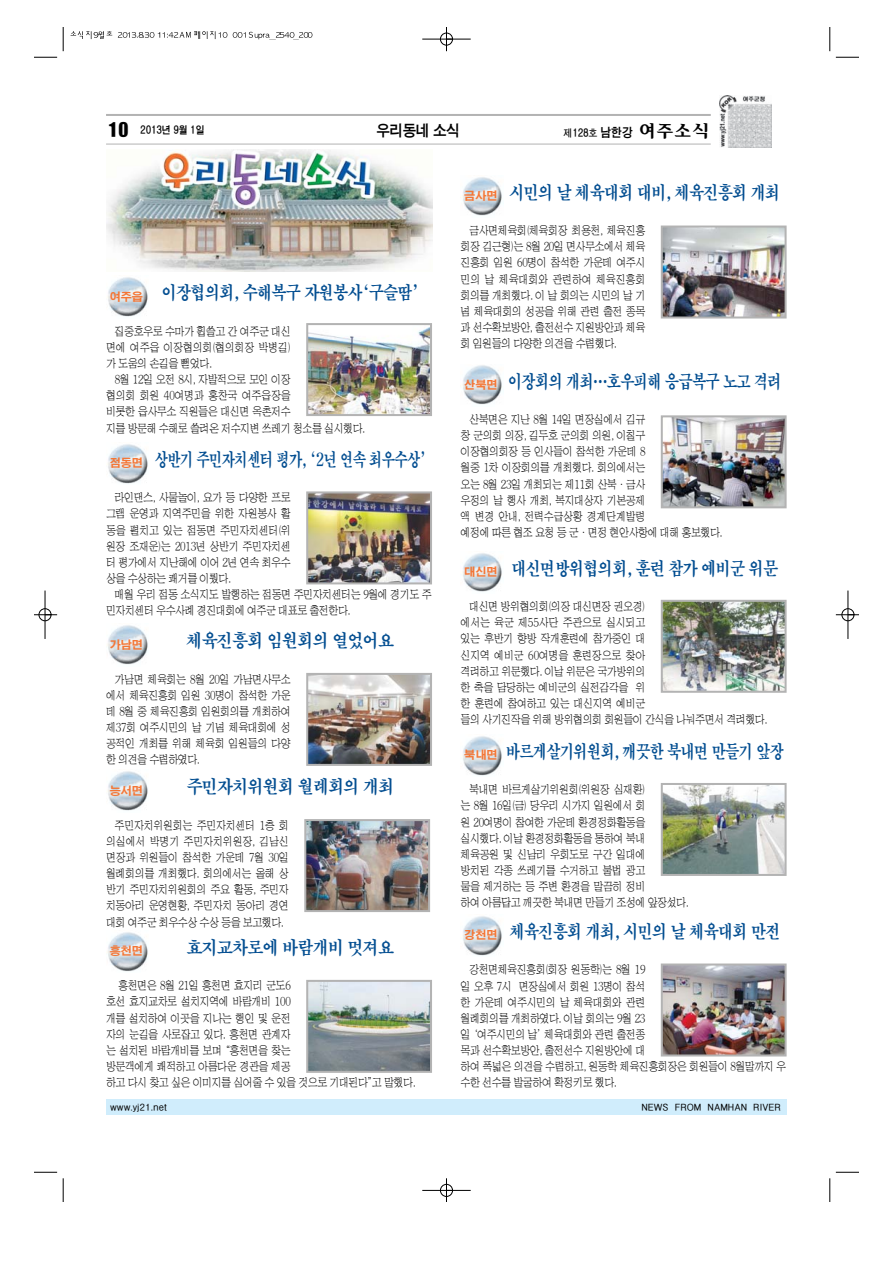
<style>
.page{position:relative;width:893px;height:1263px;background:#fff}
.page>*{position:absolute;margin:0;border:0;box-sizing:border-box;transform-origin:0 0}
.t1{font:18.15px "HY Myeong Jo Extra KS Cpc EUC H";letter-spacing:-.065em;color:#034e91;scale:.85 1}
.t2{font:18.15px "HY Myeong Jo Extra KS Cpc EUC H";letter-spacing:-.065em;color:#034e91;scale:.8 1}
.t3{font:18.15px "HY Myeong Jo Extra KS Cpc EUC H";letter-spacing:-.065em;color:#034e91;scale:.9 1}
.t4{font:18.15px "HY Myeong Jo Extra KS Cpc EUC H";letter-spacing:-.065em;color:#034e91;scale:.75 1}
.t5{font:17.1px "Iris M KS Cpc EUC H";color:#000}
.t6{font:15.15px "HY Te Go Thic Bold KS Cpc EUC H";letter-spacing:-.03em;color:#000;scale:.9 1}
.t7{font:12.15px/16.2px "HY Sin Mun Myeong Jo KS Cpc EUC H";letter-spacing:-.075em;color:#000;scale:.85 1}
.t8{font:11.1px "HY Go Thic Extra KS Cpc EUC H";color:#f47635}
.t9{font:10.05px "HY Te Go Thic Bold KS Cpc EUC H";letter-spacing:-.03em;color:#000;scale:.9 1}
.t10{font:9px "HY Go Thic Bold KS Cpc EUC H";color:#000}
.s1{font-family:"HY Head Line Bold KS Cpc EUC H";font-size:17.1px}
.s2{font-family:"HY Go Thic Bold KS Cpc EUC H";font-size:10.05px}
.s3{font-family:"HY Te Go Thic Bold KS Cpc EUC H";font-size:10.05px}
.s4{font-family:"HY Te Go Thic Bold KS Cpc EUC H";font-size:12.15px}
.s5{font-family:"HY Go Thic Extra KS Cpc EUC H";font-size:11.1px;color:#f47635}
</style>
<div class="page">
<div style="left:106px;top:1100px;width:680px;height:15px;background:#d0edfc"></div>
<img style="left:106px;top:150px;width:326px;height:122px">
<hr style="left:106px;top:114px;width:604px;height:2px;background:#b3b3b3">
<hr style="left:106px;top:144px;width:604px;height:1px;background:#b3b3b3">
<img style="left:719px;top:96px;width:52px;height:52px">
<img style="left:309px;top:327px;width:120px;height:86px">
<div style="left:306px;top:323px;width:126px;height:93px;border:2px solid #b3b3b3"></div>
<img style="left:309px;top:494px;width:120px;height:87px">
<div style="left:306px;top:491px;width:126px;height:93px;border:2px solid #b3b3b3"></div>
<img style="left:108px;top:277px;width:40px;height:40px">
<img style="left:108px;top:444px;width:40px;height:40px">
<img style="left:307px;top:822px;width:120px;height:87px">
<div style="left:304px;top:819px;width:126px;height:93px;border:2px solid #b3b3b3"></div>
<img style="left:108px;top:771px;width:40px;height:40px">
<img style="left:463px;top:553px;width:39px;height:39px">
<img style="left:107px;top:625px;width:41px;height:40px">
<img style="left:309px;top:676px;width:120px;height:87px">
<div style="left:306px;top:673px;width:126px;height:93px;border:2px solid #b3b3b3"></div>
<img style="left:462px;top:177px;width:40px;height:39px">
<img style="left:663px;top:229px;width:120px;height:87px">
<div style="left:660px;top:226px;width:126px;height:93px;border:2px solid #b3b3b3"></div>
<img style="left:663px;top:603px;width:120px;height:87px">
<div style="left:660px;top:600px;width:126px;height:93px;border:2px solid #b3b3b3"></div>
<img style="left:460px;top:365px;width:42px;height:40px">
<img style="left:663px;top:418px;width:120px;height:87px">
<div style="left:660px;top:415px;width:126px;height:93px;border:2px solid #b3b3b3"></div>
<img style="left:107px;top:932px;width:41px;height:40px">
<img style="left:309px;top:983px;width:120px;height:87px">
<div style="left:306px;top:980px;width:126px;height:93px;border:2px solid #b3b3b3"></div>
<img style="left:463px;top:736px;width:39px;height:40px">
<img style="left:663px;top:786px;width:120px;height:87px">
<div style="left:660px;top:783px;width:126px;height:93px;border:2px solid #b3b3b3"></div>
<img style="left:663px;top:967px;width:120px;height:87px">
<div style="left:660px;top:964px;width:126px;height:93px;border:2px solid #b3b3b3"></div>
<img style="left:463px;top:916px;width:39px;height:40px">
<svg style="left:233px;top:31px;width:79px;height:8px"></svg>
<svg style="left:63px;top:27px;width:164px;height:24px"></svg>
<svg style="left:35px;top:57px;width:22px;height:1px"></svg>
<svg style="left:829px;top:27px;width:1px;height:24px"></svg>
<svg style="left:835px;top:57px;width:23px;height:1px"></svg>
<svg style="left:63px;top:1178px;width:1px;height:24px"></svg>
<svg style="left:35px;top:1172px;width:22px;height:1px"></svg>
<svg style="left:829px;top:1172px;width:29px;height:30px"></svg>
<div style="left:440px;top:33px;width:13px;height:12px;border:1px solid #fff;border-radius:50%"></div>
<div style="left:440px;top:1184px;width:13px;height:13px;border:1px solid #fff;border-radius:50%"></div>
<div style="left:39px;top:608px;width:12px;height:13px;border:1px solid #fff;border-radius:50%"></div>
<div style="left:841px;top:608px;width:13px;height:13px;border:1px solid #fff;border-radius:50%"></div>
<hr style="left:422px;top:39px;width:48px;height:1px;background:#000">
<hr style="left:422px;top:1190px;width:48px;height:1px;background:#000">
<hr style="left:45px;top:591px;width:1px;height:48px;background:#000">
<hr style="left:847px;top:591px;width:1px;height:48px;background:#000">
<svg style="left:446px;top:27px;width:1px;height:24px"></svg>
<svg style="left:446px;top:1178px;width:1px;height:24px"></svg>
<svg style="left:35px;top:614px;width:22px;height:1px"></svg>
<svg style="left:835px;top:614px;width:23px;height:1px"></svg>
<div style="left:440px;top:33px;width:12px;height:12px;border:1px solid #000;border-radius:50%"></div>
<div style="left:440px;top:1184px;width:12px;height:13px;border:1px solid #000;border-radius:50%"></div>
<div style="left:39px;top:609px;width:12px;height:12px;border:1px solid #000;border-radius:50%"></div>
<div style="left:841px;top:609px;width:13px;height:12px;border:1px solid #000;border-radius:50%"></div>
<p class="t9" style="left:107px;top:126px;width:110px"><span class="s1">10</span> 2013년 9월 1일</p>
<p class="t6" style="left:376px;top:124px;width:94px">우리동네 소식</p>
<h2 class="t5" style="left:563px;top:123px;width:147px"><span class="s2">제</span><span class="s3">128</span><span class="s2">호</span> <span class="s4">남한강</span> 여주소식</h2>
<p class="t8" style="left:110px;top:292px;width:35px">여주읍</p>
<h1 class="t1" style="left:162px;top:285px;width:314px">이장협의회, 수해복구 자원봉사‘구슬땀’</h1>
<p class="t7" style="left:106px;top:324px;width:219px;text-align:justify;text-indent:9px">집중호우로 수마가 휩쓸고 간 여주군 대신 면에 여주읍 이장협의회(협의회장 박병길) 가 도움의 손길을 뻗었다.</p>
<p class="t7" style="left:106px;top:372px;width:306px;text-indent:9px">8월 12일 오전 8시, 자발적으로 모인 이장<br>협의회 회원 40여명과 홍찬국 여주읍장을<br>비롯한 읍사무소 직원들은 대신면 옥촌저수<br>지를 방문해 수해로 쓸려온 저수지변 쓰레기 청소를 실시했다.</p>
<p class="t8" style="left:110px;top:458px;width:35px">점동면</p>
<h1 class="t4" style="left:155px;top:451px;width:373px">상반기 주민자치센터 평가, ‘2년 연속 최우수상’</h1>
<p class="t7" style="left:106px;top:490px;width:219px;text-align:justify;text-indent:9px">라인댄스, 사물놀이, 요가 등 다양한 프로 그램 운영과 지역주민을 위한 자원봉사 활 동을 펼치고 있는 점동면 주민자치센터(위 원장 조재운)는 2013년 상반기 주민자치센 터 평가에서 지난해에 이어 2년 연속 최우수 상을 수상하는 쾌거를 이뤘다.</p>
<p class="t7" style="left:106px;top:587px;width:385px;text-indent:9px">매월 우리 점동 소식지도 발행하는 점동면 주민자치센터는 9월에 경기도 주 민자치센터 우수사례 경진대회에 여주군 대표로 출전한다.</p>
<p class="t8" style="left:110px;top:639px;width:35px">가남면</p>
<h1 class="t3" style="left:186px;top:632px;width:233px">체육진흥회 임원회의 열었어요</h1>
<p class="t7" style="left:106px;top:672px;width:219px;text-align:justify;text-indent:9px">가남면 체육회는 8월 20일 가남면사무소 에서 체육진흥회 임원 30명이 참석한 가운 데 8월 중 체육진흥회 임원회의를 개최하여 제37회 여주시민의 날 기념 체육대회에 성 공적인 개최를 위해 체육회 임원들의 다양 한 의견을 수렴하였다.</p>
<p class="t8" style="left:110px;top:785px;width:35px">능서면</p>
<h1 class="t3" style="left:187px;top:779px;width:233px">주민자치위원회 월례회의 개최</h1>
<p class="t7" style="left:106px;top:818px;width:217px;text-align:justify;text-indent:9px">주민자치위원회는 주민자치센터 1층 회 의실에서 박명기 주민자치위원장, 김남신 면장과 위원들이 참석한 가운데 7월 30일 월례회의를 개최했다. 회의에서는 올해 상 반기 주민자치위원회의 주요 활동, 주민자 치동아리 운영현황, 주민자치 동아리 경연 대회 여주군 최우수상 수상 등을 보고했다.</p>
<p class="t8" style="left:110px;top:946px;width:35px">흥천면</p>
<h1 class="t3" style="left:186px;top:939px;width:233px">효지교차로에 바람개비 멋져요</h1>
<p class="t7" style="left:106px;top:978px;width:366px;text-indent:12px">흥천면은 8월 21일 흥천면 효지리 군도6<br>호선 효지교차로 설치지역에 바람개비 100<br>개를 설치하여 이곳을 지나는 행인 및 운전<br>자의 눈길을 사로잡고 있다. 흥천면 관계자<br>는 설치된 바람개비를 보며“흥천면을 찾는<br>방문객에게 쾌적하고 아름다운 경관을 제공<br>하고 다시 찾고 싶은 이미지를 심어줄 수 있을 것으로 기대된다”고 말했다.</p>
<h1 class="t1" style="left:464px;top:184px;width:374px"><sub>금사면</sub> 시민의 날 체육대회 대비, 체육진흥회 개최</h1>
<p class="t7" style="left:460px;top:223px;width:219px;text-align:justify;text-indent:9px">금사면체육회(체육회장 최용천, 체육진흥 회장 김근형)는 8월 20일 면사무소에서 체육 진흥회 임원 60명이 참석한 가운데 여주시 민의 날 체육대회와 관련하여 체육진흥회 회의를 개최했다. 이 날 회의는 시민의 날 기 념 체육대회의 성공을 위해 관련 출전 종목 과 선수확보방안, 출전선수 지원방안과 체육 회 임원들의 다양한 의견을 수렴했다.</p>
<h1 class="t2" style="left:464px;top:373px;width:399px"><span class="s5">산북면</span> 이장회의 개최…호우피해 응급복구 노고 격려</h1>
<p class="t7" style="left:460px;top:412px;width:309px;text-indent:9px">산북면은 지난 8월 14일 면장실에서 김규<br>창 군의회 의장, 길두호 군의회 의원, 이칠구<br>이장협의회장 등 인사들이 참석한 가운데 8<br>월중 1차 이장회의를 개최했다. 회의에서는<br>오는 8월 23일 개최되는 제11회 산북·금사<br>우정의 날 행사 개최, 복지대상자 기본공제<br>액 변경 안내, 전력수급상황 경계단계발령<br>예정에 따른 협조 요청 등 군·면정 현안사항에 대해 홍보했다.</p>
<h1 class="t1" style="left:464px;top:560px;width:371px"><sub>대신면</sub> 대신면방위협의회, 훈련 참가 예비군 위문</h1>
<p class="t7" style="left:460px;top:599px;width:362px;text-indent:9px">대신면 방위협의회(의장 대신면장 권오경)<br>에서는 육군 제55사단 주관으로 실시되고<br>있는 후반기 향방 작개훈련에 참가중인 대<br>신지역 예비군 60여명을 훈련장으로 찾아<br>격려하고 위문했다. 이날 위문은 국가방위의<br>한 축을 담당하는 예비군의 실전감각을 위<br>한 훈련에 참여하고 있는 대신지역 예비군<br>들의 사기진작을 위해 방위협의회 회원들이 간식을 나눠주면서 격려했다.</p>
<h1 class="t2" style="left:464px;top:743px;width:401px"><sub>북내면</sub> 바르게살기위원회, 깨끗한 북내면 만들기 앞장</h1>
<p class="t7" style="left:460px;top:782px;width:270px;text-indent:9px">북내면 바르게살기위원회(위원장 심재환)<br>는 8월 16일(금) 당우리 시가지 일원에서 회<br>원 20여명이 참여한 가운데 환경정화활동을 실시했다. 이날 환경정화활동을 통하여 북내<br>체육공원 및 신남리 우회도로 구간 일대에<br>방치된 각종 쓰레기를 수거하고 불법 광고<br>물을 제거하는 등 주변 환경을 말끔히 정비<br>하여 아름답고 깨끗한 북내면 만들기 조성에 앞장섰다.</p>
<h1 class="t1" style="left:464px;top:923px;width:374px"><span class="s5">강천면</span> 체육진흥회 개최, 시민의 날 체육대회 만전</h1>
<p class="t7" style="left:460px;top:962px;width:385px;text-indent:9px">강천면체육진흥회(회장 원동학)는 8월 19<br>일 오후 7시 면장실에서 회원 13명이 참석<br>한 가운데 여주시민의 날 체육대회와 관련<br>월례회의를 개최하였다. 이날 회의는 9월 23<br>일‘여주시민의 날’체육대회와 관련 출전종<br>목과 선수확보방안, 출전선수 지원방안에 대<br>하여 폭넓은 의견을 수렴하고, 원동학 체육진흥회장은 회원들이 8월말까지 우 수한 선수를 발굴하여 확정키로 했다.</p>
<p class="t10" style="left:110px;top:1103px;width:59px">www.yj21.net</p>
<p class="t10" style="left:641px;top:1103px;width:141px">NEWS FROM NAMHAN RIVER</p>
</div>
